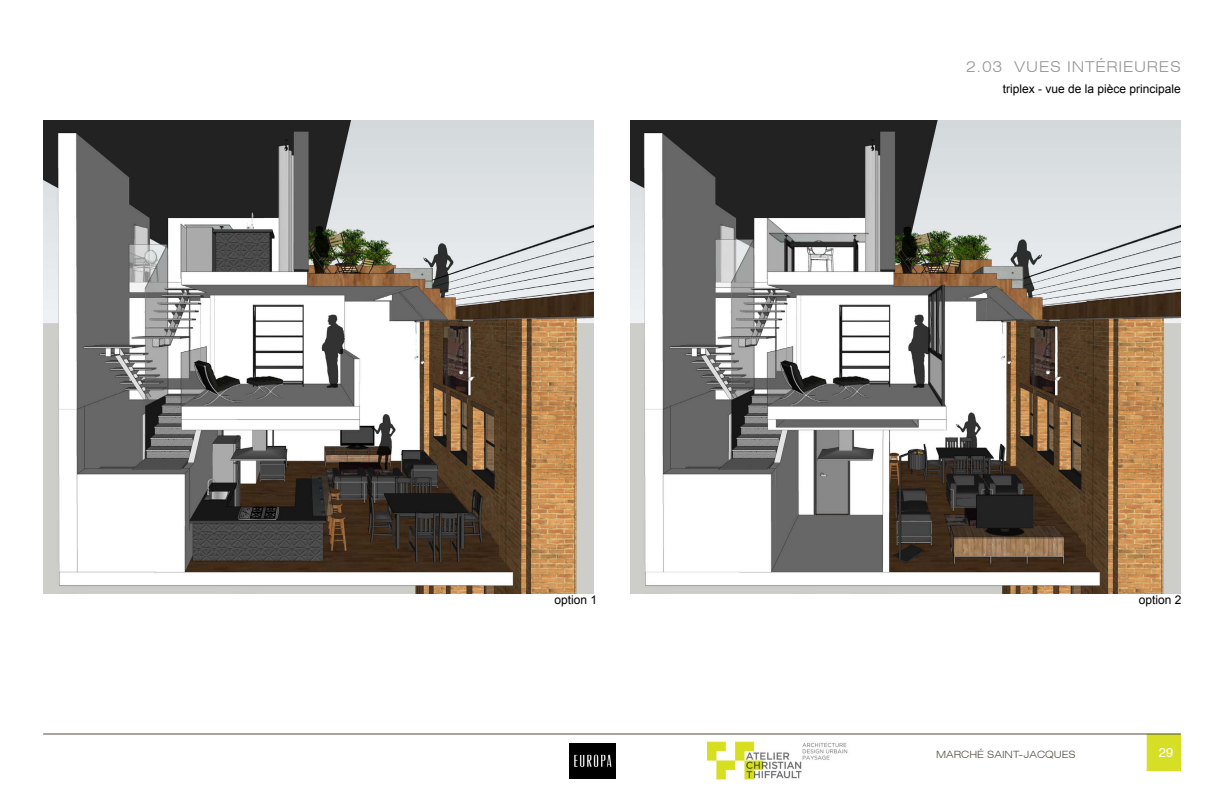
<style>
.page{position:relative;width:1224px;height:792px;background:#fff}
.page>*{position:absolute;margin:0;border:0;box-sizing:border-box;transform-origin:0 0}
.t1{font:300 expanded 15px "Swiss 721 BT";letter-spacing:.05em;color:#939598}
.t2{font:13px "Swiss 721 BT";color:#fff}
.t3{font:12px "Arial";color:#000}
.t4{font:300 expanded 10px "Swiss 721 BT";color:#4f4c3c}
</style>
<div class="page">
<div style="left:1147px;top:734px;width:34px;height:37px;background:#d6df26"></div>
<hr style="left:43px;top:734px;width:1138px;height:1px;background:#4e4b3d">
<img style="left:708px;top:742px;width:140px;height:37px">
<img style="left:570px;top:743px;width:46px;height:36px">
<img style="left:43px;top:121px;width:551px;height:473px">
<img style="left:630px;top:121px;width:551px;height:473px">
<p class="t1" style="left:966px;top:58px;width:216px">2.03 VUES INTÉRIEURES</p>
<p class="t3" style="left:1003px;top:81px;width:180px">triplex - vue de la pièce principale</p>
<p class="t3" style="left:554px;top:592px;width:44px">option 1</p>
<p class="t3" style="left:1139px;top:592px;width:44px">option 2</p>
<p class="t4" style="left:936px;top:748px;width:141px">MARCHÉ SAINT-JACQUES</p>
<p class="t2" style="left:1159px;top:745px;width:16px">29</p>
</div>
